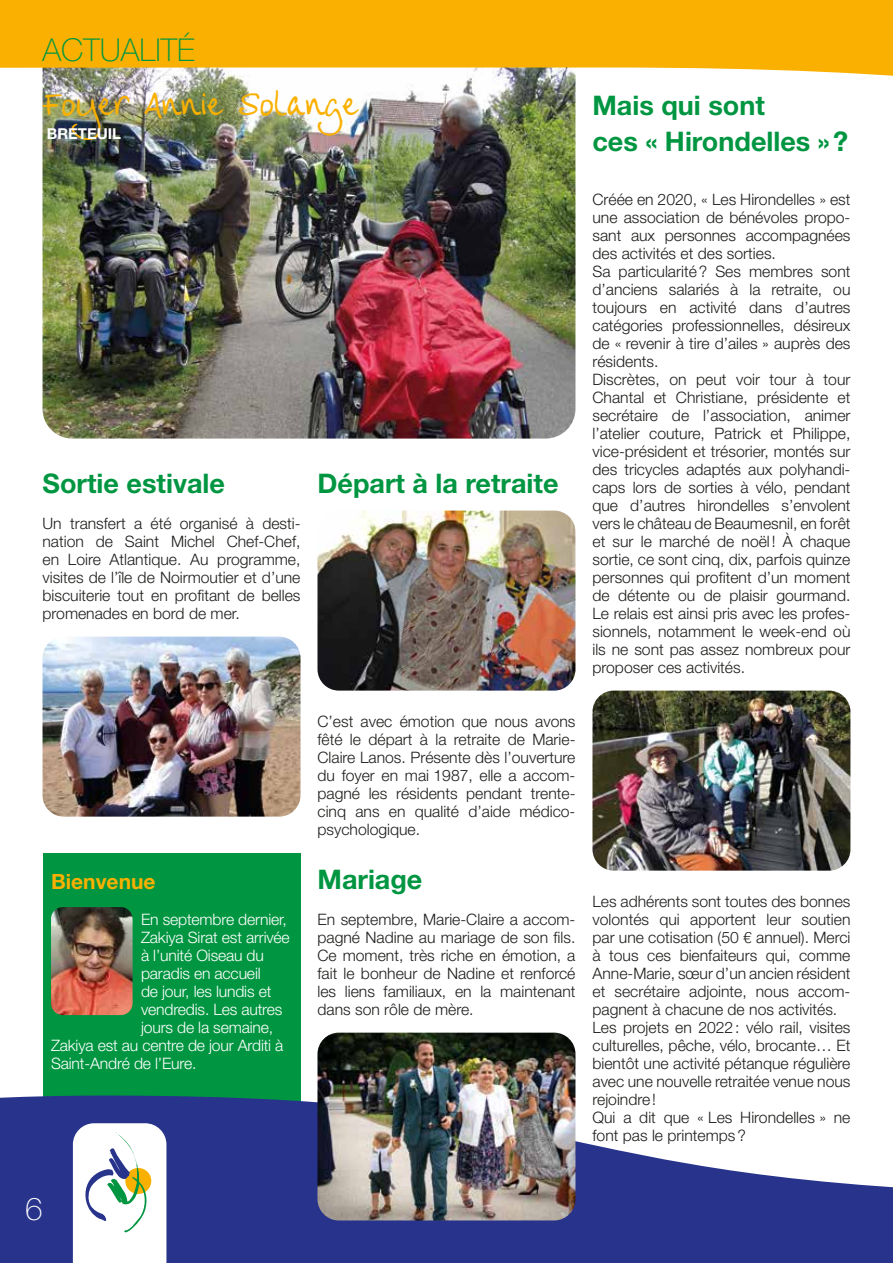
<style>
.page{position:relative;width:893px;height:1263px;background:#fff}
.page>*{position:absolute;margin:0;border:0;box-sizing:border-box;transform-origin:0 0}
.t1{font:100 31.5px "Helvetica Neue";color:#009641}
.t2{font:100 31.5px "Helvetica Neue";color:#fff}
.t3{font:30.75px "FG Christine";color:#f9b000}
.t4{font:700 27px/36px "Helvetica Neue";color:#009641}
.t5{font:700 21px "Helvetica Neue";color:#f9b000}
.t6{font:300 15.75px/18px "Helvetica Neue";color:#1d1d1b;text-align:justify}
.t7{font:300 15.75px "Helvetica Neue";letter-spacing:-.01em;color:#fff}
.t8{font:700 15px "Helvetica Neue";color:#fff}
.s1{font-family:"Helvetica"}
</style>
<div class="page">
<img style="left:43px;top:167px;width:532px;height:272px">
<div style="left:43px;top:853px;width:257px;height:288px;background:#009641"></div>
<img style="left:0;top:0;width:893px;height:167px">
<svg style="left:0;top:1095px;width:893px;height:168px;fill:#28348b"></svg>
<svg style="left:73px;top:1123px;width:93px;height:140px"></svg>
<img style="left:51px;top:907px;width:82px;height:108px">
<img style="left:317px;top:511px;width:258px;height:180px">
<img style="left:43px;top:637px;width:257px;height:180px">
<img style="left:317px;top:1033px;width:258px;height:187px">
<img style="left:592px;top:691px;width:258px;height:180px">
<h1 class="t1" style="left:43px;top:31px;width:154px">ACTUALITÉ</h1>
<h2 class="t3" style="left:43px;top:86px;width:318px">Foyer Annie Solange</h2>
<p class="t8" style="left:47px;top:124px;width:76px">BRETEUIL</p>
<h3 class="t4" style="left:43px;top:464px;width:184px">Sortie estivale</h3>
<p class="t6" style="left:43px;top:514px;width:259px">Un transfert a été organisé à desti&shy;nation de Saint Michel Chef-Chef, en Loire Atlantique. Au programme, visites de l’île de Noirmoutier et d’une biscuiterie tout en profitant de belles promenades en bord de mer.</p>
<h3 class="t4" style="left:317px;top:464px;width:242px">Départ à la retraite</h3>
<h3 class="t5" style="left:51px;top:868px;width:106px">Bienvenue</h3>
<p class="t7" style="left:141px;top:909px;width:147px">En septembre dernier,</p>
<p class="t7" style="left:141px;top:927px;width:150px">Zakiya Sirat est arrivée</p>
<p class="t7" style="left:141px;top:945px;width:124px">à l’unité Oiseau du</p>
<p class="t7" style="left:141px;top:963px;width:121px">paradis en accueil</p>
<p class="t7" style="left:141px;top:981px;width:132px">de jour, les lundis et</p>
<p class="t7" style="left:141px;top:999px;width:143px">vendredis. Les autres</p>
<p class="t7" style="left:141px;top:1017px;width:134px">jours de la semaine,</p>
<p class="t7" style="left:51px;top:1035px;width:234px">Zakiya est au centre de jour Arditi à</p>
<p class="t7" style="left:51px;top:1053px;width:147px">Saint-André de l’Eure.</p>
<p class="t6" style="left:317px;top:712px;width:259px">C’est avec émotion que nous avons fêté le départ à la retraite de Marie-Claire Lanos. Présente dès l’ouverture du foyer en mai 1987, elle a accom&shy;pagné les résidents pendant trente&shy;cinq ans en qualité d’aide médico&shy;psychologique.</p>
<h3 class="t4" style="left:317px;top:860px;width:106px">Mariage</h3>
<p class="t6" style="left:317px;top:910px;width:259px">En septembre, Marie-Claire a accom&shy;pagné Nadine au mariage de son fils.<br>Ce moment, très riche en émotion, a fait le bonheur de Nadine et renforcé les liens familiaux, en la maintenant dans son rôle de mère.</p>
<h3 class="t4" style="left:592px;top:86px;width:257px">Mais qui sont<br>ces « Hirondelles »?</h3>
<p class="t6" style="left:592px;top:190px;width:259px;text-align:left">Créée en 2020, « Les Hirondelles » est une association de bénévoles propo&shy;sant aux personnes accompagnées des activités et des sorties.<br>Sa particularité? Ses membres sont d’anciens salariés à la retraite, ou toujours en activité dans d’autres catégories professionnelles, désireux de « revenir à tire d’ailes » auprès des résidents.<br>Discrètes, on peut voir tour à tour Chantal et Christiane, présidente et secrétaire de l’association, animer l’atelier couture, Patrick et Philippe, vice-président et trésorier, montés sur des tricycles adaptés aux polyhandi&shy;caps lors de sorties à vélo, pendant que d’autres hirondelles s’envolent vers le château de Beaumesnil, en forêt et sur le marché de noël ! À chaque sortie, ce sont cinq, dix, parfois quinze personnes qui profitent d’un moment de détente ou de plaisir gourmand.<br>Le relais est ainsi pris avec les profes&shy;sionnels, notamment le week-end où ils ne sont pas assez nombreux pour proposer ces activités.</p>
<p class="t6" style="left:592px;top:892px;width:259px;text-align:left">Les adhérents sont toutes des bonnes volontés qui apportent leur soutien par une cotisation (50 <span class="s1">€</span> annuel). Merci à tous ces bienfaiteurs qui, comme Anne-Marie, sœur d’un ancien résident et secrétaire adjointe, nous accom&shy;pagnent à chacune de nos activités.<br>Les projets en 2022: vélo rail, visites culturelles, pêche, vélo, brocante… Et bientôt une activité pétanque régulière avec une nouvelle retraitée venue nous rejoindre!<br>Qui a dit que « Les Hirondelles » ne font pas le printemps?</p>
<h1 class="t2" style="left:25px;top:1191px;width:19px">6</h1>
</div>
